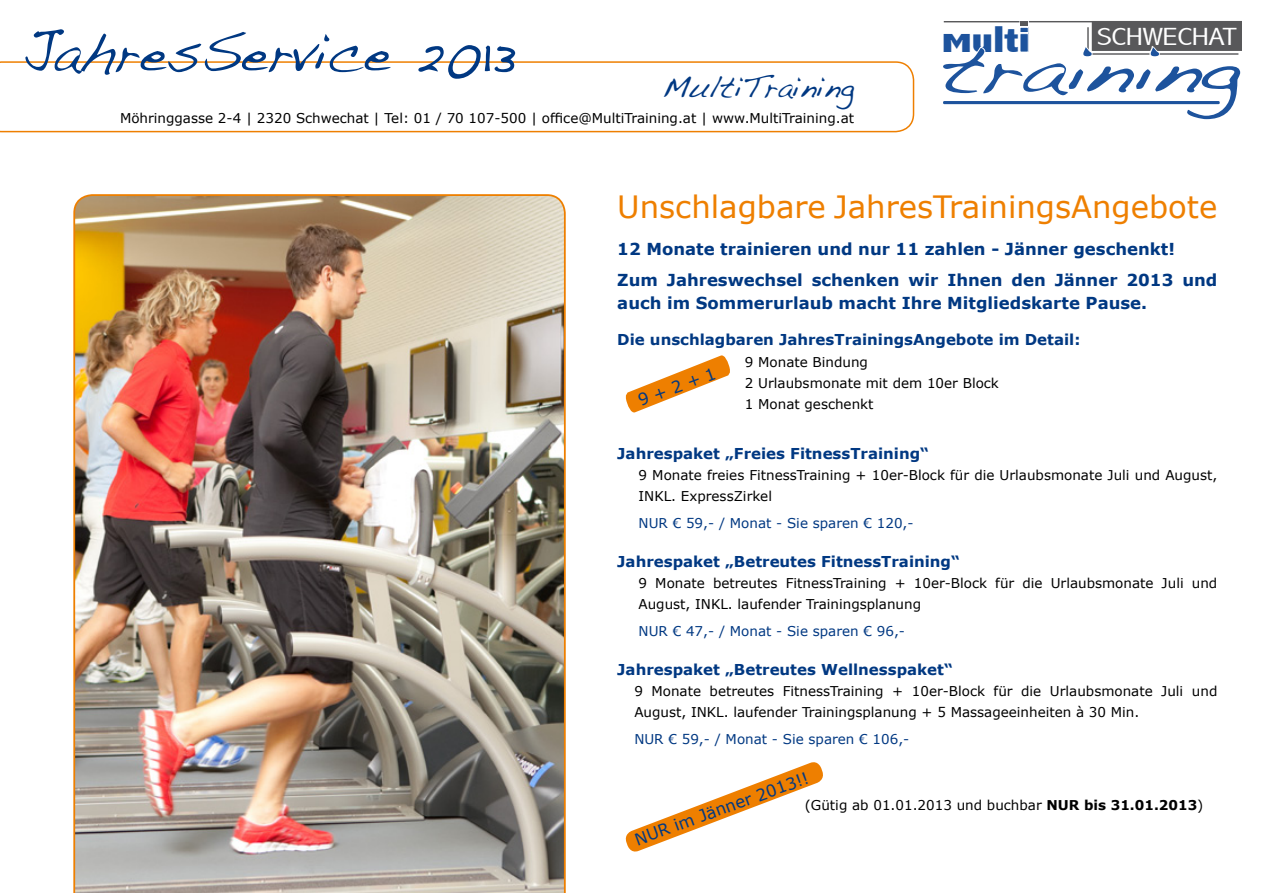
<style>
.page{position:relative;width:1263px;height:893px;background:#fff}
.page>*{position:absolute;margin:0;border:0;box-sizing:border-box;transform-origin:0 0}
.t1{font:66.9px "Handwriting Dakota";letter-spacing:-.02em;color:#1d539d;scale:1.36 1}
.t2{font:55.5px "Handwriting Dakota";color:#003882}
.t3{font:800 condensed 37.5px "Abadi";color:#1d539d;scale:1.24 1}
.t4{font:30.75px "Verdana";color:#ee7f00}
.t5{font:30px "Handwriting Dakota";letter-spacing:.01em;color:#003882}
.t6{font:300 condensed 24.9px "Abadi";letter-spacing:-.015em;color:#fff;scale:1.44 1}
.t7{font:700 16.5px/31.5px "Verdana";color:#003882}
.t8{font:16.5px "Verdana";color:#003882}
.t9{font:700 15px "Verdana";color:#003882}
.t10{font:13.5px/21px "Verdana";color:#000}
.t11{font:13.5px "Verdana";color:#003882}
.s1{font-size:26.25px}
.s2{font-weight:700}
</style>
<div class="page">
<img style="left:73px;top:194px;width:493px;height:699px">
<svg style="left:0;top:61px;width:914px;height:71px"></svg>
<svg style="left:943px;top:21px;width:299px;height:84px"></svg>
<svg style="left:625px;top:762px;width:198px;height:90px"></svg>
<svg style="left:625px;top:355px;width:105px;height:58px"></svg>
<h2 class="t2" style="left:21px;top:19px;width:495px">JahresService 2013</h2>
<h3 class="t5" style="left:662px;top:70px;width:194px">MultiTraining</h3>
<p class="t10" style="left:120px;top:107px;width:736px">Möhringgasse 2-4 | 2320 Schwechat | Tel: 01 / 70 107-500 | office@MultiTraining.at | www.MultiTraining.at</p>
<h3 class="t3" style="left:941px;top:17px;width:64px"><span class="s1">M</span> lt</h3>
<h3 class="t3" style="left:971px;top:17px;width:20px">u</h3>
<h3 class="t6" style="left:1097px;top:22px;width:99px">SCHWECHAT</h3>
<h1 class="t1" style="left:941px;top:29px;width:221px">training</h1>
<h3 class="t4" style="left:617px;top:185px;width:602px">Unschlagbare JahresTrainingsAngebote</h3>
<p class="t7" style="left:617px;top:233px;width:601px">12 Monate trainieren und nur 11 zahlen - Jänner geschenkt!<br>Zum Jahreswechsel schenken wir Ihnen den Jänner 2013 und</p>
<p class="t7" style="left:617px;top:287px;width:531px">auch im Sommerurlaub macht Ihre Mitgliedskarte Pause.</p>
<p class="t9" style="left:617px;top:329px;width:465px">Die unschlagbaren JahresTrainingsAngebote im Detail:</p>
<p class="t10" style="left:745px;top:352px;width:256px">9 Monate Bindung<br>2 Urlaubsmonate mit dem 10er Block<br>1 Monat geschenkt</p>
<p class="t9" style="left:617px;top:443px;width:313px">Jahrespaket „Freies FitnessTraining“</p>
<p class="t10" style="left:639px;top:464px;width:580px">9 Monate freies FitnessTraining + 10er-Block für die Urlaubsmonate Juli und August,<br>INKL. ExpressZirkel</p>
<p class="t11" style="left:639px;top:514px;width:277px">NUR € 59,- / Monat - Sie sparen € 120,-</p>
<p class="t9" style="left:617px;top:551px;width:344px">Jahrespaket „Betreutes FitnessTraining“</p>
<p class="t10" style="left:639px;top:572px;width:580px">9 Monate betreutes FitnessTraining + 10er-Block für die Urlaubsmonate Juli und<br>August, INKL. laufender Trainingsplanung</p>
<p class="t11" style="left:639px;top:622px;width:268px">NUR € 47,- / Monat - Sie sparen € 96,-</p>
<p class="t9" style="left:617px;top:659px;width:337px">Jahrespaket „Betreutes Wellnesspaket“</p>
<p class="t10" style="left:634px;top:680px;width:585px">9 Monate betreutes FitnessTraining + 10er-Block für die Urlaubsmonate Juli und<br>August, INKL. laufender Trainingsplanung + 5 Massageeinheiten à 30 Min.</p>
<p class="t11" style="left:634px;top:730px;width:277px">NUR € 59,- / Monat - Sie sparen € 106,-</p>
<p class="t8" style="left:635px;top:390px;width:83px;rotate:-20deg">9 + 2 + 1</p>
<p class="t8" style="left:631px;top:829px;width:186px;rotate:-20deg">NUR im Jänner 2013!!</p>
<p class="t10" style="left:805px;top:794px;width:400px">(Gütig ab 01.01.2013 und buchbar <span class="s2">NUR bis 31.01.2013</span>)</p>
</div>
